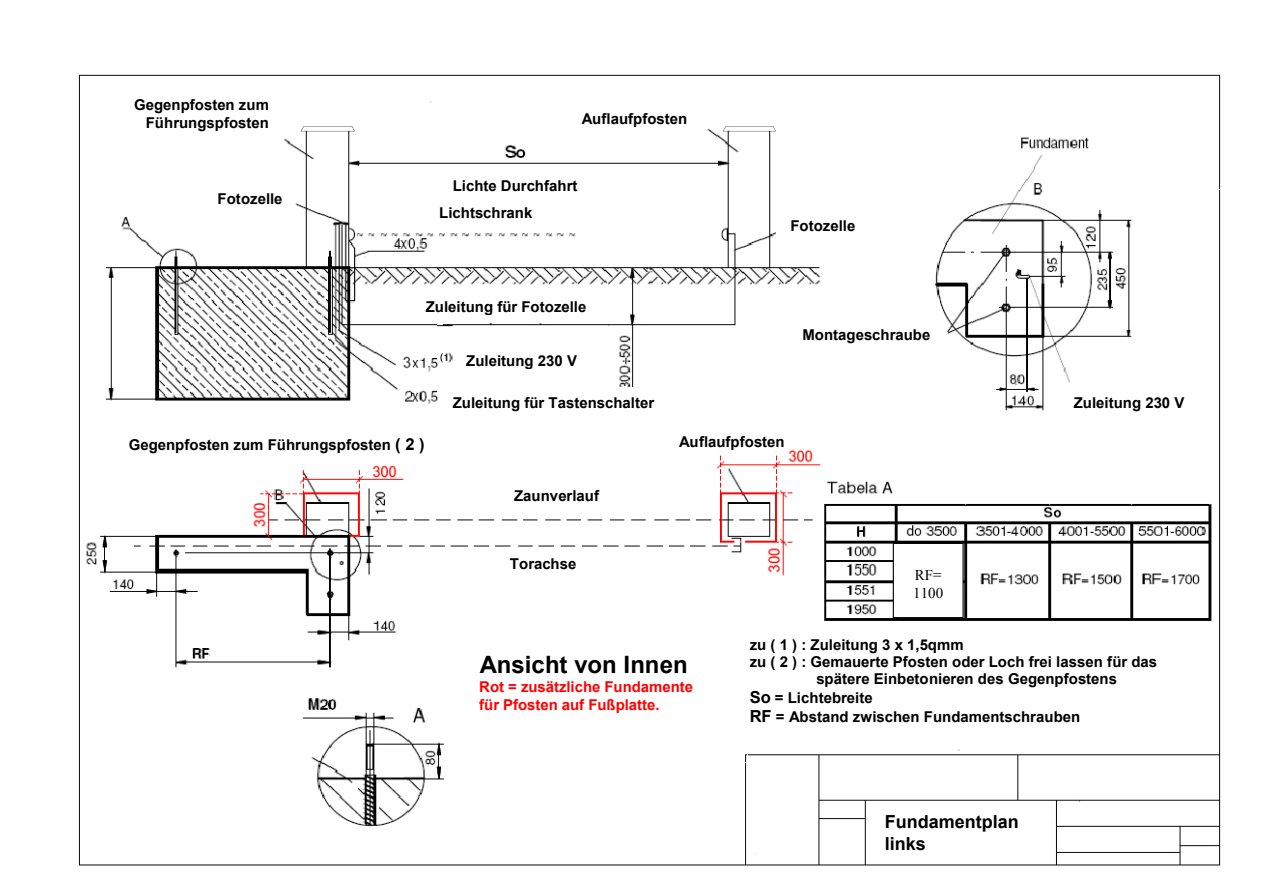
<style>
.page{position:relative;width:1263px;height:893px;background:#fff}
.page>*{position:absolute;margin:0;border:0;box-sizing:border-box;transform-origin:0 0}
.t1{font:700 24px "Arial";letter-spacing:.005em;color:#000}
.t2{font:700 18px/21.5px "Arial";color:#000}
.t3{font:700 15px/17.7px "Arial";letter-spacing:.005em;color:#000}
.t4{font:700 15px/18px "Arial";color:#f00}
.t5{font:15px/17.9px "Times New Roman";letter-spacing:.005em;color:#000}
.s1{font-size:16.5px}
</style>
<div class="page">
<img style="left:78px;top:74px;width:1143px;height:792px">
<div style="left:779px;top:320px;width:162px;height:41px;background:#fff"></div>
<div style="left:1063px;top:388px;width:135px;height:40px;background:#fff"></div>
<div style="left:118px;top:91px;width:162px;height:54px;background:#fff"></div>
<div style="left:172px;top:185px;width:121px;height:27px;background:#fff"></div>
<div style="left:442px;top:172px;width:202px;height:27px;background:#fff"></div>
<div style="left:428px;top:199px;width:189px;height:27px;background:#fff"></div>
<div style="left:550px;top:104px;width:148px;height:41px;background:#fff"></div>
<div style="left:780px;top:212px;width:121px;height:27px;background:#fff"></div>
<div style="left:455px;top:347px;width:135px;height:27px;background:#fff"></div>
<div style="left:442px;top:388px;width:229px;height:54px;background:#fff"></div>
<div style="left:118px;top:423px;width:324px;height:40px;background:#fff"></div>
<div style="left:442px;top:482px;width:229px;height:27px;background:#fff"></div>
<div style="left:415px;top:550px;width:256px;height:27px;background:#fff"></div>
<div style="left:415px;top:293px;width:202px;height:27px;background:#fff"></div>
<div style="left:739px;top:631px;width:459px;height:108px;background:#fff"></div>
<div style="left:874px;top:806px;width:175px;height:54px;background:#fff"></div>
<div style="left:469px;top:644px;width:243px;height:41px;background:#fff"></div>
<div style="left:893px;top:543px;width:71px;height:75px;background:#fff;border:1px solid #000"></div>
<p class="t3" style="left:134px;top:96px;width:136px;text-align:right">Gegenpfosten zum<br>Führungspfosten</p>
<p class="t3" style="left:218px;top:191px;width:66px">Fotozelle</p>
<p class="t3" style="left:582px;top:111px;width:107px">Auflaufpfosten</p>
<p class="t3" style="left:439px;top:173px;width:140px;line-height:27px;text-indent:14px">Lichte Durchfahrt<br>Lichtschrank</p>
<p class="t3" style="left:426px;top:299px;width:162px">Zuleitung für Fotozelle</p>
<p class="t3" style="left:466px;top:353px;width:112px">Zuleitung 230 V</p>
<p class="t3" style="left:453px;top:394px;width:203px">Zuleitung für Tastenschalter</p>
<p class="t3" style="left:790px;top:218px;width:66px">Fotozelle</p>
<p class="t3" style="left:802px;top:327px;width:130px">Montageschraube</p>
<p class="t3" style="left:129px;top:436px;width:298px">Gegenpfosten zum Führungspfosten <span class="s1">( 2 )</span></p>
<p class="t3" style="left:514px;top:487px;width:86px">Zaunverlauf</p>
<p class="t3" style="left:510px;top:555px;width:68px">Torachse</p>
<p class="t3" style="left:679px;top:434px;width:107px">Auflaufpfosten</p>
<p class="t5" style="left:913px;top:566px;width:32px">RF=<br>1100</p>
<p class="t3" style="left:1074px;top:394px;width:112px">Zuleitung 230 V</p>
<h1 class="t1" style="left:480px;top:648px;width:209px">Ansicht von Innen</h1>
<p class="t4" style="left:479px;top:678px;width:215px">Rot = zusätzliche Fundamente für Pfosten auf Fußplatte.</p>
<p class="t3" style="left:750px;top:636px;width:215px">zu ( 1 ) : Zuleitung 3 x 1,5qmm</p>
<p class="t3" style="left:750px;top:653px;width:409px">zu ( 2 ) : Gemauerte Pfosten oder Loch frei lassen für das</p>
<p class="t3" style="left:816px;top:671px;width:302px">spätere Einbetonieren des Gegenpfostens</p>
<p class="t3" style="left:750px;top:689px;width:332px;line-height:18.9px"><span class="s1">So</span> = Lichtebreite<br><span class="s1">RF</span> = Abstand zwischen Fundamentschrauben</p>
<p class="t2" style="left:885px;top:812px;width:136px">Fundamentplan links</p>
</div>
